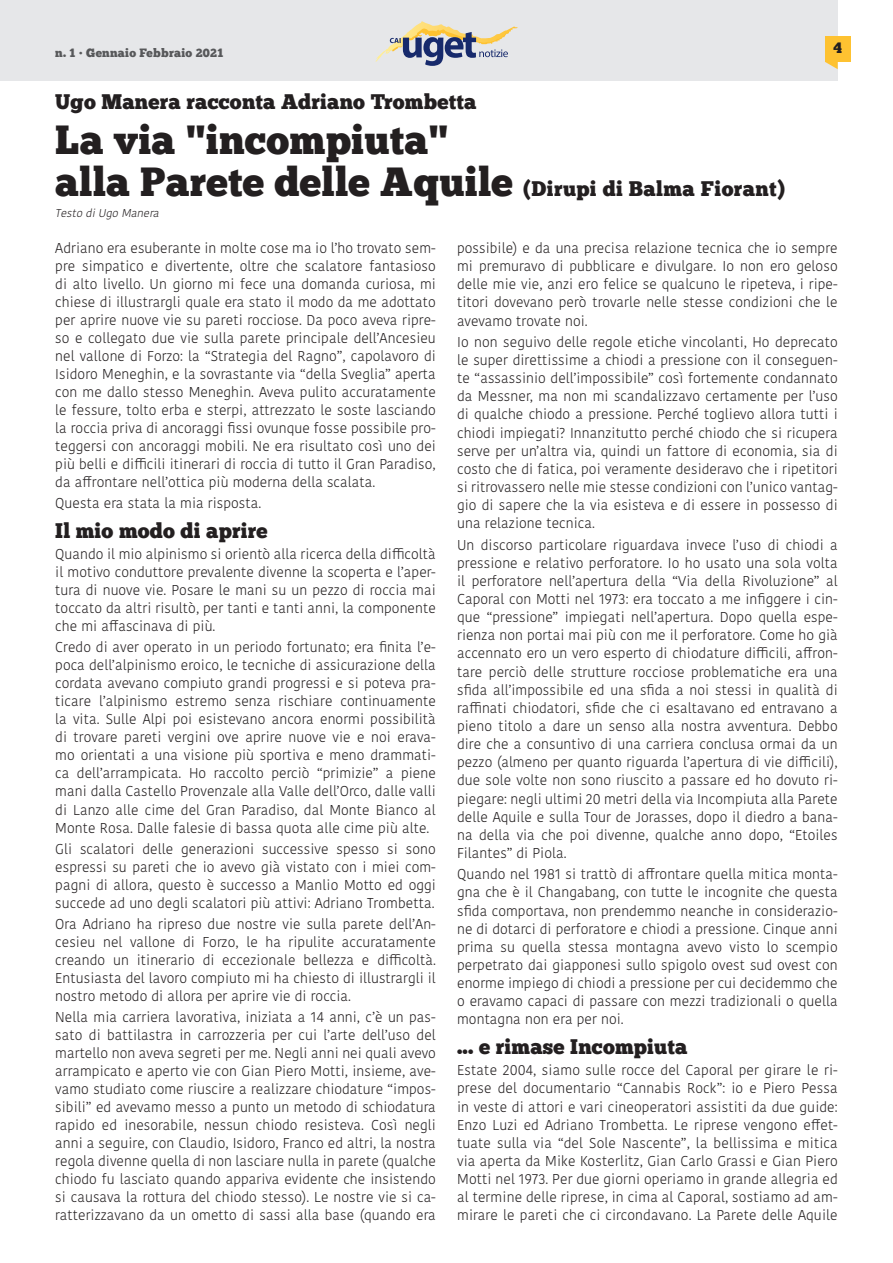
<style>
.page{position:relative;width:893px;height:1263px;background:#fff}
.page>*{position:absolute;margin:0;border:0;box-sizing:border-box;transform-origin:0 0}
.TITOLI_Articoli{font:40.5px "Chunk Five";letter-spacing:.005em;color:#231f20}
.SOTTOTITOLI_Articoli{font:21px "Chunk Five";letter-spacing:.01em;color:#231f20}
.TITOLI_Articoli-2{font:21px "Chunk Five";letter-spacing:.02em;color:#231f20}
.t1{font:15px "Chunk Five";color:#231f20}
.TESTO_Articoli{font:300 14.25px/18.1px "Kohinoor Bangla";letter-spacing:.005em;color:#231f20;text-align:justify}
.t2{font:12px "Chunk Five";letter-spacing:.02em;color:#57585a}
.AUTORI_Articoli{font:italic 300 11.25px "Kohinoor Bangla";color:#231f20}
.s1{font-size:40.5px}
</style>
<div class="page">
<div style="left:0;top:0;width:838px;height:81px;background:#e6e7e9"></div>
<div style="left:825px;top:36px;width:25px;height:26px;background:#fec231"></div>
<svg style="left:825px;top:62px;width:13px;height:7px"></svg>
<svg style="left:375px;top:21px;width:143px;height:45px"></svg>
<p class="t2" style="left:55px;top:47px;width:169px">n. 1 • Gennaio Febbraio 2021</p>
<p class="t1" style="left:833px;top:41px;width:10px">4</p>
<p class="SOTTOTITOLI_Articoli" style="left:55px;top:92px;width:423px">Ugo Manera racconta Adriano Trombetta</p>
<p class="TITOLI_Articoli" style="left:55px;top:121px;width:395px">La via "incompiuta"</p>
<p class="TITOLI_Articoli-2" style="left:55px;top:179px;width:731px"><span class="s1">alla Parete delle Aquile</span> (Dirupi di Balma Fiorant)</p>
<p class="AUTORI_Articoli" style="left:55px;top:204px;width:108px">Testo diUgo Manera</p>
<p class="TESTO_Articoli" style="left:55px;top:239px;width:382px">Adriano era esuberante in molte cose ma io l’ho trovato sem&shy;pre simpatico e divertente, oltre che scalatore fantasioso di alto livello. Un giorno mi fece una domanda curiosa, mi chiese di illustrargli quale era stato il modo da me adottato per aprire nuove vie su pareti rocciose. Da poco aveva ripre&shy;so e collegato due vie sulla parete principale dell’Ancesieu nel vallone di Forzo: la “Strategia del Ragno”, capolavoro di Isidoro Meneghin, e la sovrastante via “della Sveglia” aperta con me dallo stesso Meneghin. Aveva pulito accuratamente le fessure, tolto erba e sterpi, attrezzato le soste lasciando la roccia priva di ancoraggi fissi ovunque fosse possibile pro&shy;teggersi con ancoraggi mobili. Ne era risultato così uno dei più belli e difficili itinerari di roccia di tutto il Gran Paradiso, da affrontare nell’ottica più moderna della scalata.</p>
<p class="TESTO_Articoli" style="left:55px;top:494px;width:208px">Questa era stata la mia risposta.</p>
<p class="SOTTOTITOLI_Articoli" style="left:55px;top:521px;width:214px">Il mio modo di aprire</p>
<p class="TESTO_Articoli" style="left:55px;top:545px;width:382px">Quando il mio alpinismo si orientò alla ricerca della difficoltà il motivo conduttore prevalente divenne la scoperta e l’aper&shy;tura di nuove vie. Posare le mani su un pezzo di roccia mai toccato da altri risultò, per tanti e tanti anni, la componente che mi affascinava di più.</p>
<p class="TESTO_Articoli" style="left:55px;top:638px;width:382px">Credo di aver operato in un periodo fortunato; era finita l’e&shy;poca dell’alpinismo eroico, le tecniche di assicurazione della cordata avevano compiuto grandi progressi e si poteva pra&shy;ticare l’alpinismo estremo senza rischiare continuamente la vita. Sulle Alpi poi esistevano ancora enormi possibilità di trovare pareti vergini ove aprire nuove vie e noi erava&shy;mo orientati a una visione più sportiva e meno drammati&shy;ca dell’arrampicata. Ho raccolto perciò “primizie” a piene mani dalla Castello Provenzale alla Valle dell’Orco, dalle valli di Lanzo alle cime del Gran Paradiso, dal Monte Bianco al Monte Rosa. Dalle falesie di bassa quota alle cime più alte.</p>
<p class="TESTO_Articoli" style="left:55px;top:839px;width:382px">Gli scalatori delle generazioni successive spesso si sono espressi su pareti che io avevo già vistato con i miei com&shy;pagni di allora, questo è successo a Manlio Motto ed oggi succede ad uno degli scalatori più attivi: Adriano Trombetta.</p>
<p class="TESTO_Articoli" style="left:55px;top:915px;width:382px">Ora Adriano ha ripreso due nostre vie sulla parete dell’An&shy;cesieu nel vallone di Forzo, le ha ripulite accuratamente creando un itinerario di eccezionale bellezza e difficoltà.<br>Entusiasta del lavoro compiuto mi ha chiesto di illustrargli il nostro metodo di allora per aprire vie di roccia.</p>
<p class="TESTO_Articoli" style="left:55px;top:1008px;width:382px">Nella mia carriera lavorativa, iniziata a 14 anni, c’è un pas&shy;sato di battilastra in carrozzeria per cui l’arte dell’uso del martello non aveva segreti per me. Negli anni nei quali avevo arrampicato e aperto vie con Gian Piero Motti, insieme, ave&shy;vamo studiato come riuscire a realizzare chiodature “impos&shy;sibili” ed avevamo messo a punto un metodo di schiodatura rapido ed inesorabile, nessun chiodo resisteva. Così negli anni a seguire, con Claudio, Isidoro, Franco ed altri, la nostra regola divenne quella di non lasciare nulla in parete (qualche chiodo fu lasciato quando appariva evidente che insistendo si causava la rottura del chiodo stesso). Le nostre vie si ca&shy;ratterizzavano da un ometto di sassi alla base (quando era</p>
<p class="TESTO_Articoli" style="left:457px;top:239px;width:382px">possibile) e da una precisa relazione tecnica che io sempre mi premuravo di pubblicare e divulgare. Io non ero geloso delle mie vie, anzi ero felice se qualcuno le ripeteva, i ripe&shy;titori dovevano però trovarle nelle stesse condizioni che le avevamo trovate noi.</p>
<p class="TESTO_Articoli" style="left:457px;top:333px;width:382px">Io non seguivo delle regole etiche vincolanti, Ho deprecato le super direttissime a chiodi a pressione con il conseguen&shy;te “assassinio dell’impossibile” così fortemente condannato da Messner, ma non mi scandalizzavo certamente per l’uso di qualche chiodo a pressione. Perché toglievo allora tutti i chiodi impiegati? Innanzitutto perché chiodo che si ricupera serve per un’altra via, quindi un fattore di economia, sia di costo che di fatica, poi veramente desideravo che i ripetitori si ritrovassero nelle mie stesse condizioni con l’unico vantag&shy;gio di sapere che la via esisteva e di essere in possesso di una relazione tecnica.</p>
<p class="TESTO_Articoli" style="left:457px;top:535px;width:382px">Un discorso particolare riguardava invece l’uso di chiodi a pressione e relativo perforatore. Io ho usato una sola volta il perforatore nell’apertura della “Via della Rivoluzione” al Caporal con Motti nel 1973: era toccato a me infiggere i cin&shy;que “pressione” impiegati nell’apertura. Dopo quella espe&shy;rienza non portai mai più con me il perforatore. Come ho già accennato ero un vero esperto di chiodature difficili, affron&shy;tare perciò delle strutture rocciose problematiche era una sfida all’impossibile ed una sfida a noi stessi in qualità di raffinati chiodatori, sfide che ci esaltavano ed entravano a pieno titolo a dare un senso alla nostra avventura. Debbo dire che a consuntivo di una carriera conclusa ormai da un pezzo (almeno per quanto riguarda l’apertura di vie difficili), due sole volte non sono riuscito a passare ed ho dovuto ri&shy;piegare: negli ultimi 20 metri della via Incompiuta alla Parete delle Aquile e sulla Tour de Jorasses, dopo il diedro a bana&shy;na della via che poi divenne, qualche anno dopo, “Etoiles Filantes” di Piola.</p>
<p class="TESTO_Articoli" style="left:457px;top:865px;width:382px">Quando nel 1981 si trattò di affrontare quella mitica monta&shy;gna che è il Changabang, con tutte le incognite che questa sfida comportava, non prendemmo neanche in considerazio&shy;ne di dotarci di perforatore e chiodi a pressione. Cinque anni prima su quella stessa montagna avevo visto lo scempio perpetrato dai giapponesi sullo spigolo ovest sud ovest con enorme impiego di chiodi a pressione per cui decidemmo che o eravamo capaci di passare con mezzi tradizionali o quella montagna non era per noi.</p>
<p class="SOTTOTITOLI_Articoli" style="left:457px;top:1037px;width:232px">... e rimase Incompiuta</p>
<p class="TESTO_Articoli" style="left:457px;top:1061px;width:382px">Estate 2004, siamo sulle rocce del Caporal per girare le ri&shy;prese del documentario “Cannabis Rock”: io e Piero Pessa in veste di attori e vari cineoperatori assistiti da due guide:<br>Enzo Luzi ed Adriano Trombetta. Le riprese vengono effet&shy;tuate sulla via “del Sole Nascente”, la bellissima e mitica via aperta da Mike Kosterlitz, Gian Carlo Grassi e Gian Piero Motti nel 1973. Per due giorni operiamo in grande allegria ed al termine delle riprese, in cima al Caporal, sostiamo ad am&shy;mirare le pareti che ci circondavano. La Parete delle Aquile</p>
</div>
